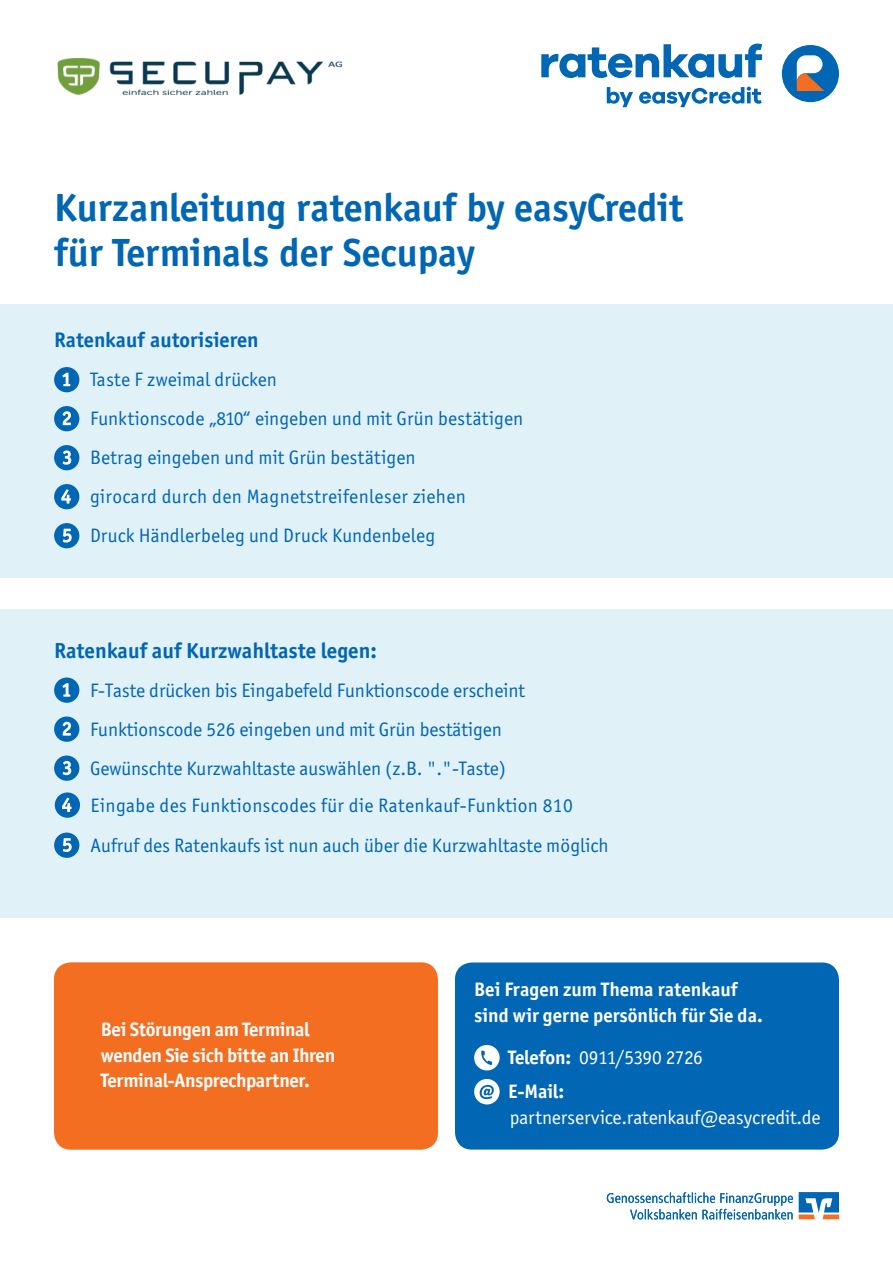
<style>
.page{position:relative;width:893px;height:1263px;background:#fff}
.page>*{position:absolute;margin:0;border:0;box-sizing:border-box;transform-origin:0 0}
.t1{font:700 40.5px/45px "Officina Sans";color:#0166b3}
.t2{font:700 21.75px "Officina San ITC";color:#0166b3}
.t3{font:700 21.75px "Officina Sans";color:#0166b3}
.t4{font:19.5px/39px "Officina San ITC";letter-spacing:.005em;color:#0166b3}
.t5{font:700 19.5px/25.5px "Officina San ITC";letter-spacing:-.01em;color:#fff}
.t6{font:19.5px "Officina San ITC";letter-spacing:-.005em;color:#fff}
.s1{font-weight:400}
</style>
<div class="page">
<div style="left:0;top:304px;width:893px;height:273px;background:#e1f1f8"></div>
<div style="left:0;top:610px;width:893px;height:308px;background:#e1f1f8"></div>
<svg style="left:541px;top:44px;width:221px;height:34px"></svg>
<svg style="left:607px;top:87px;width:26px;height:20px"></svg>
<svg style="left:639px;top:87px;width:123px;height:20px"></svg>
<div style="left:782px;top:45px;width:57px;height:57px;background:#0166b3;border-radius:50%"></div>
<svg style="left:797px;top:55px;width:27px;height:36px"></svg>
<div style="left:54px;top:367px;width:25px;height:25px;background:#0166b3;border-radius:50%"></div>
<svg style="left:62px;top:373px;width:8px;height:13px"></svg>
<div style="left:54px;top:406px;width:25px;height:25px;background:#0166b3;border-radius:50%"></div>
<svg style="left:63px;top:411px;width:8px;height:14px"></svg>
<div style="left:54px;top:445px;width:25px;height:25px;background:#0166b3;border-radius:50%"></div>
<svg style="left:63px;top:450px;width:8px;height:15px"></svg>
<div style="left:54px;top:484px;width:25px;height:25px;background:#0166b3;border-radius:50%"></div>
<svg style="left:61px;top:489px;width:10px;height:15px"></svg>
<div style="left:54px;top:523px;width:25px;height:25px;background:#0166b3;border-radius:50%"></div>
<svg style="left:63px;top:529px;width:9px;height:13px"></svg>
<div style="left:54px;top:832px;width:25px;height:26px;background:#0166b3;border-radius:50%"></div>
<svg style="left:63px;top:838px;width:9px;height:14px"></svg>
<div style="left:54px;top:677px;width:25px;height:26px;background:#0166b3;border-radius:50%"></div>
<svg style="left:62px;top:683px;width:8px;height:14px"></svg>
<div style="left:54px;top:716px;width:25px;height:26px;background:#0166b3;border-radius:50%"></div>
<svg style="left:63px;top:722px;width:8px;height:14px"></svg>
<div style="left:54px;top:755px;width:25px;height:26px;background:#0166b3;border-radius:50%"></div>
<svg style="left:63px;top:761px;width:8px;height:14px"></svg>
<div style="left:54px;top:962px;width:384px;height:188px;background:#f36e21;border-radius:17px"></div>
<div style="left:455px;top:962px;width:384px;height:187px;background:#0166b3;border-radius:17px"></div>
<div style="left:474px;top:1045px;width:26px;height:25px;background:#fff;border-radius:50%"></div>
<svg style="left:481px;top:1050px;width:11px;height:15px"></svg>
<div style="left:474px;top:1079px;width:26px;height:25px;background:#fff;border-radius:50%"></div>
<svg style="left:480px;top:1085px;width:14px;height:14px"></svg>
<svg style="left:799px;top:1192px;width:40px;height:27px"></svg>
<svg style="left:607px;top:1192px;width:186px;height:27px"></svg>
<div style="left:55px;top:792px;width:25px;height:26px;background:#0166b3;border-radius:50%"></div>
<svg style="left:62px;top:798px;width:10px;height:14px"></svg>
<img style="left:57px;top:58px;width:286px;height:37px">
<h1 class="t1" style="left:54px;top:184px;width:631px">Kurzanleitung ratenkauf by easyCredit für Terminals der Secupay</h1>
<p class="t3" style="left:54px;top:327px;width:206px">Ratenkauf autorisieren</p>
<p class="t4" style="left:90px;top:360px;width:435px">Taste F zweimal drücken<br>Funktionscode „810“ eingeben und mit Grün bestätigen Betrag eingeben und mit Grün bestätigen<br>girocard durch den Magnetstreifenleser ziehen<br>Druck Händlerbeleg und Druck Kundenbeleg</p>
<p class="t2" style="left:54px;top:637px;width:324px">Ratenkauf auf Kurzwahltaste legen:</p>
<p class="t4" style="left:90px;top:671px;width:437px">F-Taste drücken bis Eingabefeld Funktionscode erscheint<br>Funktionscode 526 eingeben und mit Grün bestätigen<br>Gewünschte Kurzwahltaste auswählen (z.B. "."-Taste)</p>
<p class="t4" style="left:91px;top:785px;width:519px;line-height:40.5px">Eingabe des Funktionscodes für die Ratenkauf-Funktion 810<br>Aufruf des Ratenkaufs ist nun auch über die Kurzwahltaste möglich</p>
<p class="t5" style="left:101px;top:1016px;width:236px">Bei Störungen am Terminal wenden Sie sich bitte an Ihren<br>Terminal-Ansprechpartner.</p>
<p class="t5" style="left:474px;top:977px;width:290px">Bei Fragen zum Thema ratenkauf sind wir gerne persönlich für Sie da.</p>
<p class="t5" style="left:508px;top:1040px;width:196px;line-height:34px">Telefon: <span class="s1">0911/5390 2726<br></span>E-Mail:</p>
<p class="t6" style="left:510px;top:1106px;width:312px">partnerservice.ratenkauf@easycredit.de</p>
</div>
